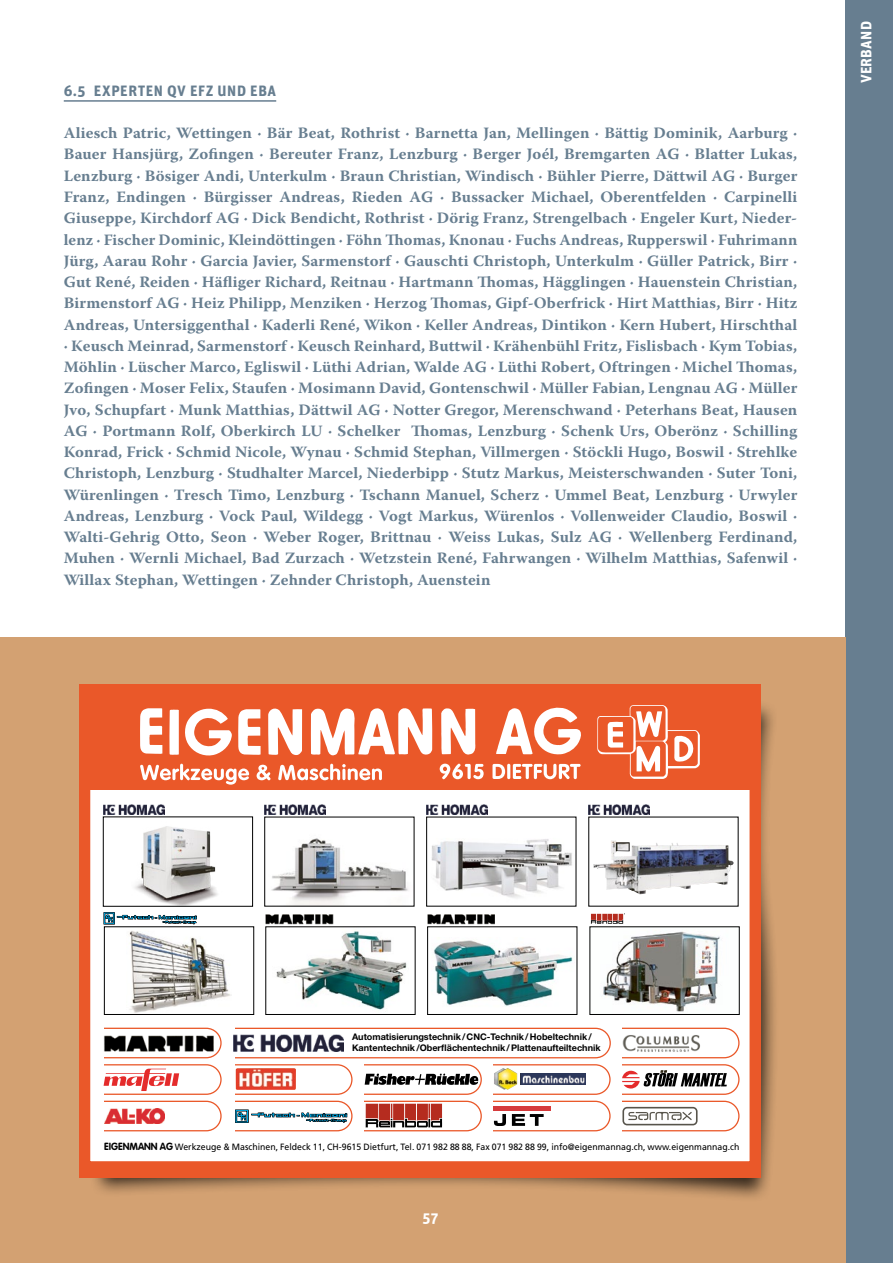
<style>
.page{position:relative;width:893px;height:1263px;background:#fff}
.page>*{position:absolute;margin:0;border:0;box-sizing:border-box;transform-origin:0 0}
.t1{font:700 15.75px/21.3px "Warnock Pro";letter-spacing:.01em;color:#677e90;text-align:justify}
.t2{font:700 15px "Unit OT";letter-spacing:.04em;color:#677e90}
.t3{font:700 15px "Unit OT";letter-spacing:.02em;color:#fff}
.t4{font:9.15px "Frutiger LT Std";color:#000;scale:.96 1}
.t5{font:700 9.15px/10.9px "Helvetica Neue LT Std";color:#000}
.s1{font-family:"VAG Rounded LT Pro";font-weight:700;font-size:10.2px}
</style>
<div class="page">
<div style="left:845px;top:0;width:48px;height:1263px;background:#677e90"></div>
<div style="left:0;top:638px;width:845px;height:625px;background:#d3a172"></div>
<hr style="left:64px;top:100px;width:212px;height:2px;background:#677e90">
<div style="left:89px;top:699px;width:690px;height:503px;background:#000;opacity:.75"></div>
<svg style="left:80px;top:685px;width:680px;height:493px;background:#deccc7"></svg>
<div style="left:81px;top:693px;width:678px;height:96px;background:#ea5829"></div>
<svg style="left:441px;top:708px;width:35px;height:47px"></svg>
<svg style="left:268px;top:708px;width:34px;height:47px"></svg>
<svg style="left:238px;top:709px;width:23px;height:46px"></svg>
<svg style="left:169px;top:708px;width:63px;height:48px"></svg>
<svg style="left:496px;top:707px;width:85px;height:48px"></svg>
<svg style="left:311px;top:708px;width:121px;height:48px"></svg>
<svg style="left:597px;top:705px;width:103px;height:74px"></svg>
<svg style="left:140px;top:708px;width:23px;height:46px"></svg>
<svg style="left:140px;top:764px;width:109px;height:21px"></svg>
<svg style="left:257px;top:765px;width:13px;height:15px"></svg>
<svg style="left:278px;top:764px;width:104px;height:16px"></svg>
<svg style="left:440px;top:764px;width:44px;height:15px"></svg>
<svg style="left:492px;top:764px;width:13px;height:15px"></svg>
<hr style="left:507px;top:764px;width:3px;height:15px;background:#fff;border-radius:2px">
<svg style="left:513px;top:764px;width:68px;height:15px"></svg>
<img style="left:622px;top:1032px;width:80px;height:22px">
<p class="t2" style="left:64px;top:81px;width:214px">6.5 EXPERTEN QV EFZ UND EBA</p>
<p class="t1" style="left:64px;top:122px;width:735px">Aliesch Patric, Wettingen · Bär Beat, Rothrist · Barnetta Jan, Mellingen · Bättig Dominik, Aarburg · Bauer Hansjürg, Zofingen · Bereuter Franz, Lenzburg · Berger Joél, Bremgarten AG · Blatter Lukas, Lenzburg · Bösiger Andi, Unterkulm · Braun Christian, Windisch · Bühler Pierre, Dättwil AG · Burger Franz, Endingen · Bürgisser Andreas, Rieden AG · Bussacker Michael, Oberentfelden · Carpinelli Giuseppe, Kirchdorf AG · Dick Bendicht, Rothrist · Dörig Franz, Strengelbach · Engeler Kurt, Nieder&shy;lenz · Fischer Dominic, Kleindöttingen · Föhn Thomas, Knonau · Fuchs Andreas, Rupperswil · Fuhrimann Jürg, Aarau Rohr · Garcia Javier, Sarmenstorf · Gauschti Christoph, Unterkulm · Güller Patrick, Birr · Gut René, Reiden · Häfliger Richard, Reitnau · Hartmann Thomas, Hägglingen · Hauenstein Christian, Birmenstorf AG · Heiz Philipp, Menziken · Herzog Thomas, Gipf-Oberfrick · Hirt Matthias, Birr · Hitz Andreas, Untersiggenthal · Kaderli René, Wikon · Keller Andreas, Dintikon · Kern Hubert, Hirschthal · Keusch Meinrad, Sarmenstorf · Keusch Reinhard, Buttwil · Krähenbühl Fritz, Fislisbach · Kym Tobias, Möhlin · Lüscher Marco, Egliswil · Lüthi Adrian, Walde AG · Lüthi Robert, Oftringen · Michel Thomas, Zofingen · Moser Felix, Staufen · Mosimann David, Gontenschwil · Müller Fabian, Lengnau AG · Müller Jvo, Schupfart · Munk Matthias, Dättwil AG · Notter Gregor, Merenschwand · Peterhans Beat, Hausen AG · Portmann Rolf, Oberkirch LU · Schelker Thomas, Lenzburg · Schenk Urs, Oberönz · Schilling Konrad, Frick · Schmid Nicole, Wynau · Schmid Stephan, Villmergen · Stöckli Hugo, Boswil · Strehlke Christoph, Lenzburg · Studhalter Marcel, Niederbipp · Stutz Markus, Meisterschwanden · Suter Toni, Würenlingen · Tresch Timo, Lenzburg · Tschann Manuel, Scherz · Ummel Beat, Lenzburg · Urwyler Andreas, Lenzburg · Vock Paul, Wildegg · Vogt Markus, Würenlos · Vollenweider Claudio, Boswil · Walti-Gehrig Otto, Seon · Weber Roger, Brittnau · Weiss Lukas, Sulz AG · Wellenberg Ferdinand, Muhen · Wernli Michael, Bad Zurzach · Wetzstein René, Fahrwangen · Wilhelm Matthias, Safenwil · Willax Stephan, Wettingen · Zehnder Christoph, Auenstein</p>
<p class="t3" style="left:857px;top:83px;width:64px;rotate:-90deg">VERBAND</p>
<p class="t5" style="left:352px;top:1031px;width:250px">Automatisierungstechnik/CNC-Technik/Hobeltechnik/<br>Kantentechnik/Oberflächentechnik/Plattenaufteiltechnik</p>
<p class="t4" style="left:104px;top:1141px;width:663px"><span class="s1">EIGENMANN AG</span> Werkzeuge &amp; Maschinen, Feldeck 11, CH-9615 Dietfurt, Tel. 071 982 88 88, Fax 071 982 88 99, info@eigenmannag.ch, www.eigenmannag.ch</p>
<p class="t3" style="left:423px;top:1207px;width:17px">57</p>
</div>
